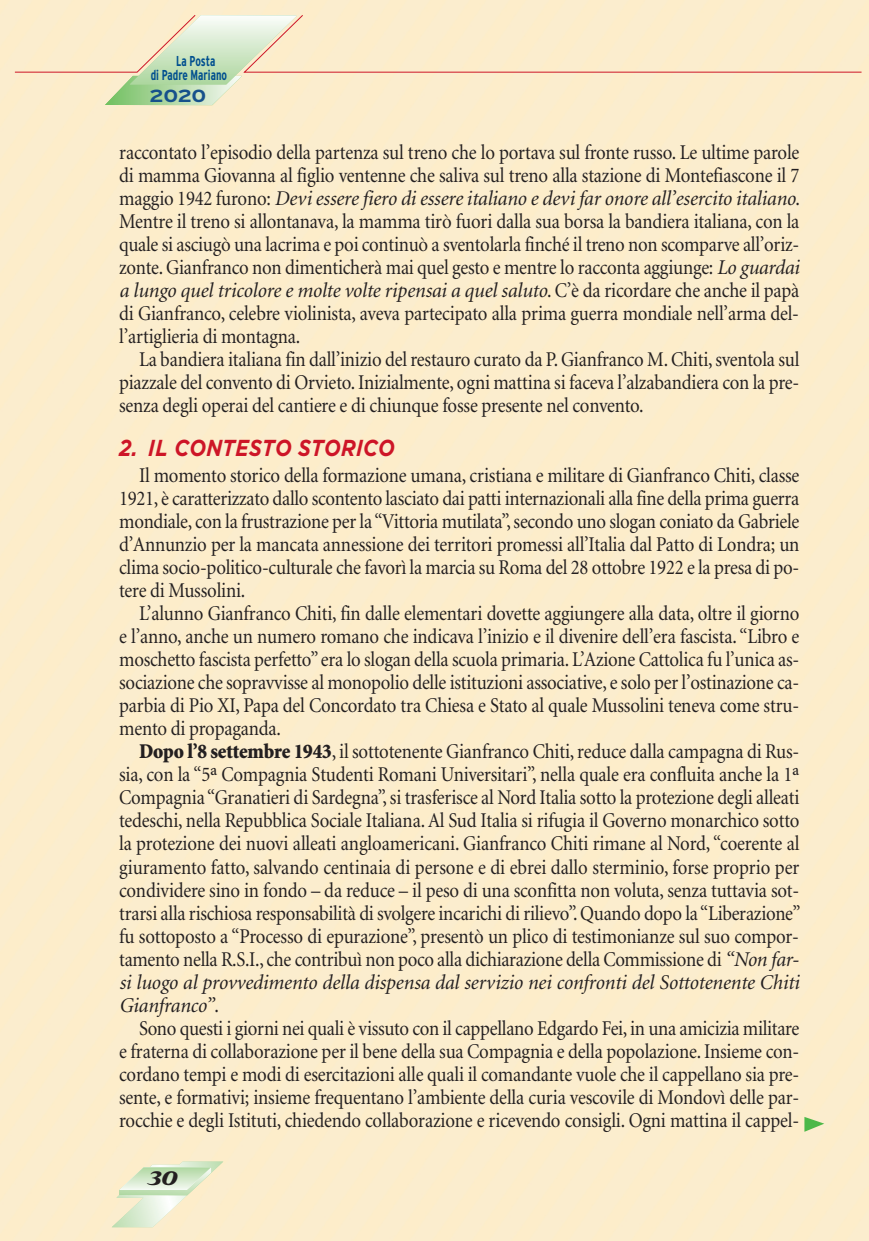
<style>
.page{position:relative;width:869px;height:1241px;background:#fff}
.page>*{position:absolute;margin:0;border:0;box-sizing:border-box;transform-origin:0 0}
.t1{font:italic 700 23.1px "Gotham";letter-spacing:.015em;color:#cd1527;scale:.87 1}
.t2{font:21px/22.9px "Minion";letter-spacing:-.01em;color:#231f20;text-align:justify;scale:.89 1}
.t3{font:italic 700 19.25px "Daily News";color:#231f20;scale:1.36 1}
.t4{font:700 17.5px "Interstate";color:#16518b;scale:1.23 1}
.t5{font:700 condensed 14.35px/13.5px "Interstate";color:#004f8f;scale:.83 1}
.s1{font-style:italic}
.s2{font-weight:900}
.s3{font-size:24.5px}
</style>
<div class="page">
<svg style="left:112px;top:1161px;width:111px;height:65px;background:#e8ebcd"></svg>
<svg style="left:14px;top:14px;width:848px;height:91px;background:#f5e9c8"></svg>
<svg style="left:804px;top:1116px;width:19px;height:15px"></svg>
<p class="t5" style="left:151px;top:54px;width:94px;text-indent:26px">La Posta di Padre Mariano</p>
<p class="t4" style="left:149px;top:86px;width:48px">2020</p>
<p class="t2" style="left:119px;top:142px;width:766px">raccontato l’episodio della partenza sul treno che lo portava sul fronte russo. Le ultime parole di mamma Giovanna al figlio ventenne che saliva sul treno alla stazione di Montefiascone il 7 maggio 1942 furono: <span class="s1">Devi essere fiero di essere italiano e devi far onore all’esercito italiano</span>.<br>Mentre il treno si allontanava, la mamma tirò fuori dalla sua borsa la bandiera italiana, con la quale si asciugò una lacrima e poi continuò a sventolarla finché il treno non scomparve all’oriz&shy;zonte. Gianfranco non dimenticherà mai quel gesto e mentre lo racconta aggiunge: <span class="s1">Lo guardai a lungo quel tricolore e molte volte ripensai a quel saluto</span>. C’è da ricordare che anche il papà di Gianfranco, celebre violinista, aveva partecipato alla prima guerra mondiale nell’arma del&shy;l’artiglieria di montagna.</p>
<p class="t2" style="left:119px;top:349px;width:765px;text-indent:20px">La bandiera italiana fin dall’inizio del restauro curato da P. Gianfranco M. Chiti, sventola sul piazzale del convento di Orvieto. Inizialmente, ogni mattina si faceva l’alzabandiera con la pre&shy;senza degli operai del cantiere e di chiunque fosse presente nel convento.</p>
<p class="t1" style="left:119px;top:434px;width:318px">2. IL CONTESTO STORICO</p>
<p class="t2" style="left:119px;top:465px;width:765px;text-indent:20px">Il momento storico della formazione umana, cristiana e militare di Gianfranco Chiti, classe 1921, è caratterizzato dallo scontento lasciato dai patti internazionali alla fine della prima guerra mondiale, con la frustrazione per la “Vittoria mutilata”, secondo uno slogan coniato da Gabriele d’Annunzio per la mancata annessione dei territori promessi all’Italia dal Patto di Londra; un clima socio-politico-culturale che favorì la marcia su Roma del 28 ottobre 1922 e la presa di po&shy;tere di Mussolini.</p>
<p class="t2" style="left:119px;top:603px;width:765px;text-indent:20px">L’alunno Gianfranco Chiti, fin dalle elementari dovette aggiungere alla data, oltre il giorno e l’anno, anche un numero romano che indicava l’inizio e il divenire dell’era fascista. “Libro e moschetto fascista perfetto” era lo slogan della scuola primaria. L’Azione Cattolica fu l’unica as&shy;sociazione che sopravvisse al monopolio delle istituzioni associative, e solo per l’ostinazione ca&shy;parbia di Pio XI, Papa del Concordato tra Chiesa e Stato al quale Mussolini teneva come stru&shy;mento di propaganda.</p>
<p class="t2" style="left:119px;top:741px;width:766px;text-indent:20px"><span class="s2">Dopo l’8 settembre 1943</span>, il sottotenente Gianfranco Chiti, reduce dalla campagna di Rus&shy;sia, con la “5<span class="s3">ª</span> Compagnia Studenti Romani Universitari”, nella quale era confluita anche la 1<span class="s3">ª </span>Compagnia “Granatieri di Sardegna”, si trasferisce al Nord Italia sotto la protezione degli alleati tedeschi, nella Repubblica Sociale Italiana. Al Sud Italia si rifugia il Governo monarchico sotto la protezione dei nuovi alleati angloamericani. Gianfranco Chiti rimane al Nord, “coerente al giuramento fatto, salvando centinaia di persone e di ebrei dallo sterminio, forse proprio per condividere sino in fondo – da reduce – il peso di una sconfitta non voluta, senza tuttavia sot&shy;trarsi alla rischiosa responsabilità di svolgere incarichi di rilievo”. Quando dopo la “Liberazione” fu sottoposto a “Processo di epurazione”, presentò un plico di testimonianze sul suo compor&shy;tamento nella R.S.I., che contribuì non poco alla dichiarazione della Commissione di <span class="s1">“Non far&shy;si luogo al provvedimento della dispensa dal servizio nei confronti del Sottotenente Chiti Gianfranco”</span>.</p>
<p class="t2" style="left:119px;top:1017px;width:765px;text-indent:20px">Sono questi i giorni nei quali è vissuto con il cappellano Edgardo Fei, in una amicizia militare e fraterna di collaborazione per il bene della sua Compagnia e della popolazione. Insieme con&shy;cordano tempi e modi di esercitazioni alle quali il comandante vuole che il cappellano sia pre&shy;sente, e formativi; insieme frequentano l’ambiente della curia vescovile di Mondovì delle par&shy;rocchie e degli Istituti, chiedendo collaborazione e ricevendo consigli. Ogni mattina il cappel-</p>
<p class="t3" style="left:146px;top:1171px;width:24px">30</p>
</div>
